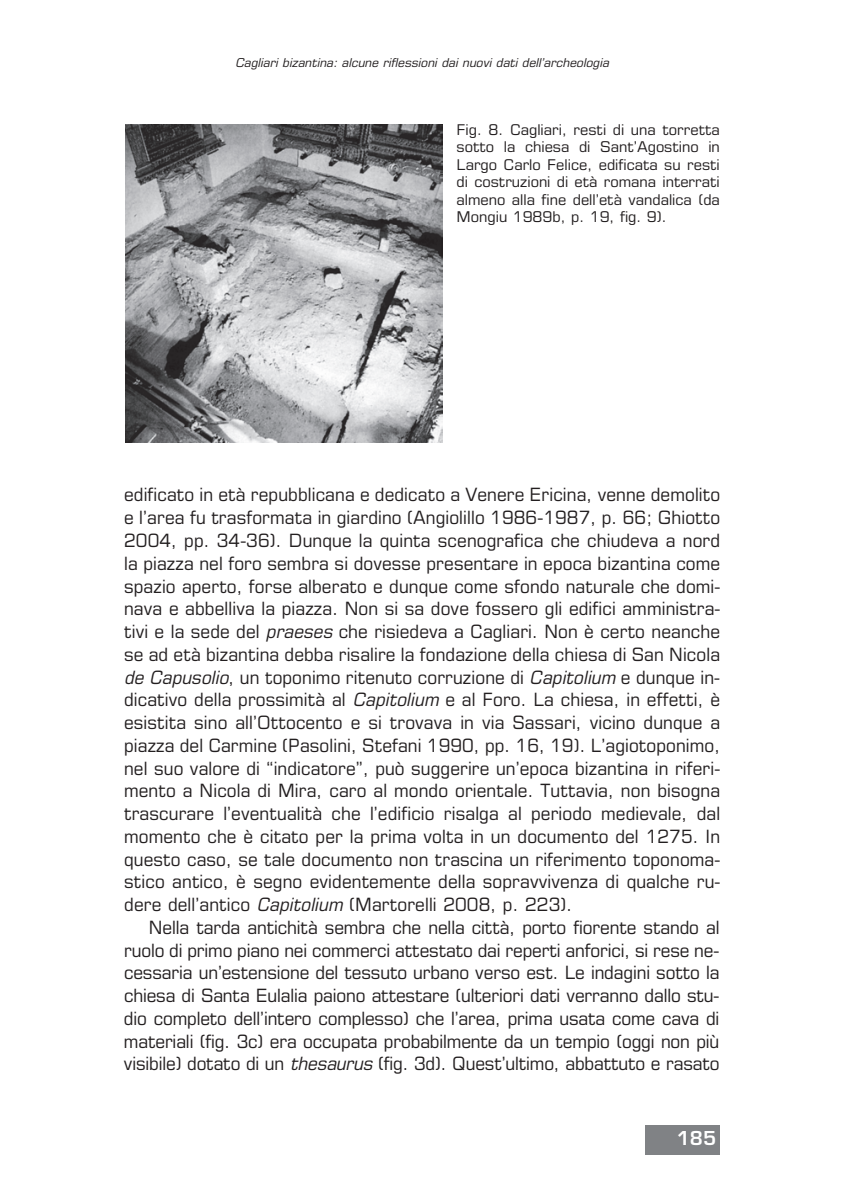
<style>
.page{position:relative;width:844px;height:1191px;background:#fff}
.page>*{position:absolute;margin:0;border:0;box-sizing:border-box;transform-origin:0 0}
.t1{font:700 21px "Eurostile";color:#fff}
.t2{font:18.38px/22.8px "Eurostile LT Pro";color:#231f20;text-align:justify;scale:.95 1}
.t3{font:14.88px/17.5px "Eurostile LT Pro";color:#231f20;text-align:justify}
.t4{font:italic 12.25px "Eurostile LT Pro";color:#231f20}
.s1{font-style:italic}
</style>
<div class="page">
<div style="left:645px;top:1125px;width:74px;height:30px;background:#808285"></div>
<img style="left:125px;top:124px;width:317px;height:319px">
<p class="t4" style="left:235px;top:58px;width:377px">Cagliari bizantina: alcune riflessioni dai nuovi dati dell’archeologia</p>
<p class="t3" style="left:456px;top:122px;width:265px">Fig. 8. Cagliari, resti di una torretta sotto la chiesa di Sant’Agostino in Largo Carlo Felice, edificata su resti di costruzioni di età romana interrati almeno alla fine dell’età vandalica (da Mongiu 1989b, p. 19, fig. 9).</p>
<p class="t2" style="left:124px;top:485px;width:629px">edificato in età repubblicana e dedicato a Venere Ericina, venne demolito e l’area fu trasformata in giardino (Angiolillo 1986-1987, p. 66; Ghiotto 2004, pp. 34-36). Dunque la quinta scenografica che chiudeva a nord la piazza nel foro sembra si dovesse presentare in epoca bizantina come spazio aperto, forse alberato e dunque come sfondo naturale che domi&shy;nava e abbelliva la piazza. Non si sa dove fossero gli edifici amministra&shy;tivi e la sede del <span class="s1">praeses</span> che risiedeva a Cagliari. Non è certo neanche se ad età bizantina debba risalire la fondazione della chiesa di San Nicola <span class="s1">de Capusolio</span>, un toponimo ritenuto corruzione di <span class="s1">Capitolium</span> e dunque in&shy;dicativo della prossimità al <span class="s1">Capitolium</span> e al Foro. La chiesa, in effetti, è esistita sino all’Ottocento e si trovava in via Sassari, vicino dunque a piazza del Carmine (Pasolini, Stefani 1990, pp. 16, 19). L’agiotoponimo, nel suo valore di “indicatore”, può suggerire un’epoca bizantina in riferi&shy;mento a Nicola di Mira, caro al mondo orientale. Tuttavia, non bisogna trascurare l’eventualità che l’edificio risalga al periodo medievale, dal momento che è citato per la prima volta in un documento del 1275. In questo caso, se tale documento non trascina un riferimento toponoma&shy;stico antico, è segno evidentemente della sopravvivenza di qualche ru&shy;dere dell’antico <span class="s1">Capitolium</span> (Martorelli 2008, p. 223).</p>
<p class="t2" style="left:124px;top:917px;width:628px;text-indent:25px">Nella tarda antichità sembra che nella città, porto fiorente stando al ruolo di primo piano nei commerci attestato dai reperti anforici, si rese ne&shy;cessaria un’estensione del tessuto urbano verso est. Le indagini sotto la chiesa di Santa Eulalia paiono attestare (ulteriori dati verranno dallo stu&shy;dio completo dell’intero complesso) che l’area, prima usata come cava di materiali (fig. 3c) era occupata probabilmente da un tempio (oggi non più visibile) dotato di un <span class="s1">thesaurus</span> (fig. 3d). Quest’ultimo, abbattuto e rasato</p>
<p class="t1" style="left:676px;top:1125px;width:41px">185</p>
</div>
